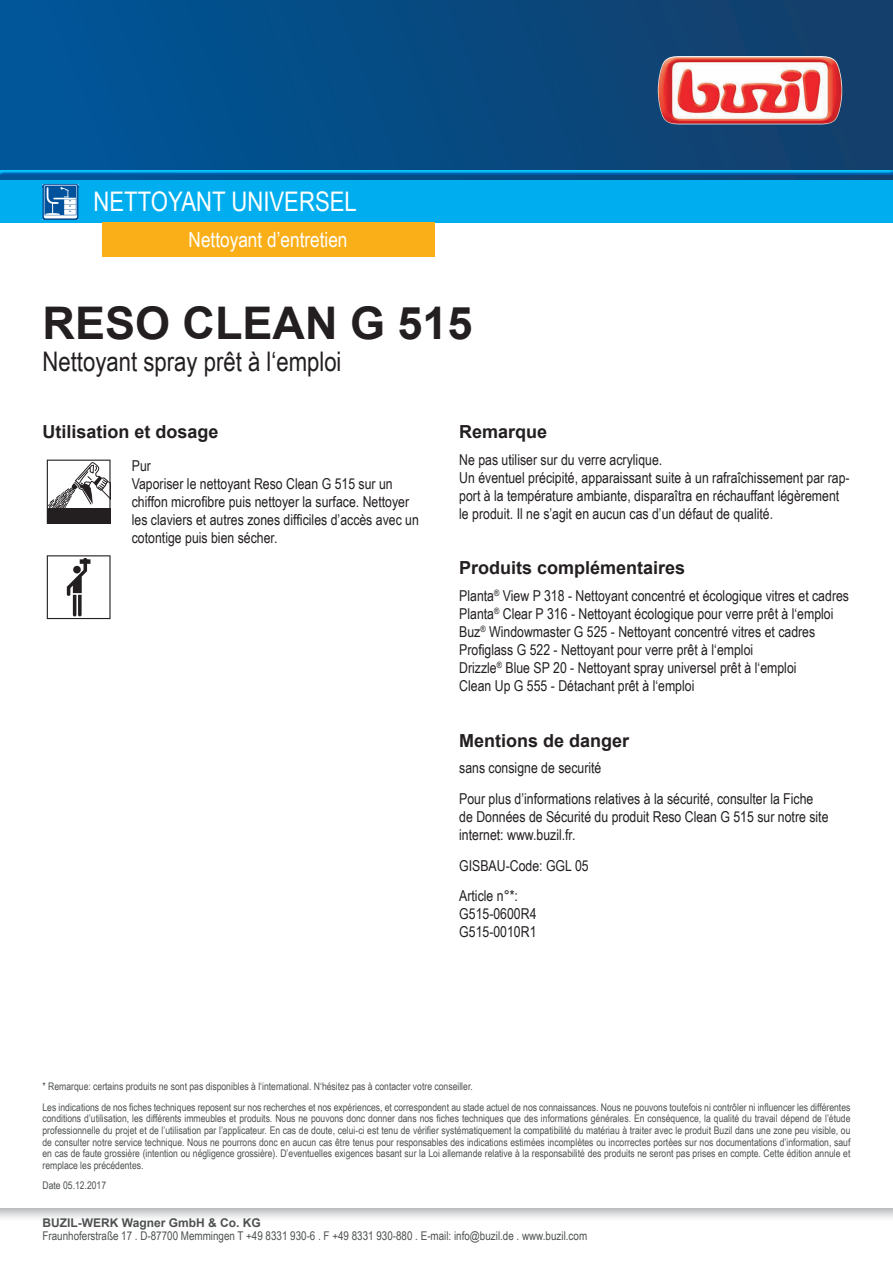
<style>
.page{position:relative;width:893px;height:1263px;background:#fff}
.page>*{position:absolute;margin:0;border:0;box-sizing:border-box;transform-origin:0 0}
.t1{font:700 45px "Arial";color:#231f20}
.t2{font:27px "Arial Narrow";color:#231f20}
.t3{font:27px "Arial Narrow";color:#fff}
.t4{font:21px "Arial Narrow";color:#fff}
.t5{font:700 18px "Arial";color:#231f20}
.t6{font:15px/18px "Arial Narrow";color:#231f20}
.t7{font:12px "Arial Narrow";color:#4e5151}
.t8{font:700 12px "Arial";color:#4e5151}
.t9{font:10.5px/11.7px "Arial Narrow";color:#4e5151}
</style>
<div class="page">
<div style="left:0;top:0;width:893px;height:180px;background:linear-gradient(to right,#00569a,#143e69)"></div>
<img style="left:658px;top:56px;width:184px;height:68px">
<svg style="left:0;top:1209px;width:893px;height:9px;background:#d9dadc"></svg>
<div style="left:0;top:169px;width:893px;height:6px;background:#015599;opacity:.75"></div>
<div style="left:0;top:180px;width:893px;height:43px;background:#00aeef"></div>
<img style="left:43px;top:184px;width:35px;height:36px">
<svg style="left:44px;top:185px;width:35px;height:33px"></svg>
<div style="left:102px;top:223px;width:333px;height:34px;background:#faaf18"></div>
<svg style="left:47px;top:460px;width:64px;height:63px"></svg>
<svg style="left:47px;top:555px;width:64px;height:64px"></svg>
<h2 class="t3" style="left:94px;top:182px;width:265px">Nettoyant universel</h2>
<h3 class="t4" style="left:189px;top:224px;width:160px">Nettoyant d’entretien</h3>
<h1 class="t1" style="left:43px;top:293px;width:432px">RESO CLEAN G 515</h1>
<h2 class="t2" style="left:43px;top:342px;width:301px">Nettoyant spray prêt à l‘emploi</h2>
<h3 class="t5" style="left:43px;top:420px;width:178px">Utilisation et dosage</h3>
<h3 class="t6" style="left:132px;top:456px;width:289px">Pur<br>Vaporiser le nettoyant Reso Clean G 515 sur un chiffon microfibre puis nettoyer la surface. Nettoyer les claviers et autres zones difficiles d’accès avec un cotontige puis bien sécher.</h3>
<h3 class="t5" style="left:459px;top:420px;width:90px">Remarque</h3>
<p class="t6" style="left:459px;top:450px;width:392px">Ne pas utiliser sur du verre acrylique.<br>Un éventuel précipité, apparaissant suite à un rafraîchissement par rap&shy;port à la température ambiante, disparaîtra en réchauffant légèrement le produit. Il ne s’agit en aucun cas d’un défaut de qualité.</p>
<h3 class="t5" style="left:459px;top:556px;width:228px">Produits complémentaires</h3>
<p class="t6" style="left:459px;top:586px;width:391px">Planta<sup>®</sup> View P 318 - Nettoyant concentré et écologique vitres et cadres Planta<sup>®</sup> Clear P 316 - Nettoyant écologique pour verre prêt à l‘emploi Buz<sup>®</sup> Windowmaster G 525 - Nettoyant concentré vitres et cadres Profiglass G 522 - Nettoyant pour verre prêt à l‘emploi<br>Drizzle<sup>®</sup> Blue SP 20 - Nettoyant spray universel prêt à l‘emploi<br>Clean Up G 555 - Détachant prêt à l‘emploi</p>
<h3 class="t5" style="left:459px;top:728px;width:172px">Mentions de danger</h3>
<h3 class="t6" style="left:459px;top:752px;width:356px;line-height:30.8px">sans consigne de securité<br>Pour plus d’informations relatives à la sécurité, consulter la Fiche</h3>
<h3 class="t6" style="left:459px;top:807px;width:371px">de Données de Sécurité du produit Reso Clean G 515 sur notre site internet: www.buzil.fr.</h3>
<h3 class="t6" style="left:459px;top:849px;width:131px;line-height:30.8px">GISBAU-Code: GGL 05<br>Article n°*:</h3>
<h3 class="t6" style="left:459px;top:904px;width:79px">G515-0600R4<br>G515-0010R1</h3>
<p class="t9" style="left:43px;top:1076px;width:809px;line-height:20.2px">* Remarque: certains produits ne sont pas disponibles à l‘international. N‘hésitez pas à contacter votre conseiller.<br>Les indications de nos fiches techniques reposent sur nos recherches et nos expériences, et correspondent au stade actuel de nos connaissances. Nous ne pouvons toutefois ni contrôler ni influencer les différentes</p>
<p class="t9" style="left:43px;top:1112px;width:809px;text-align:justify">conditions d’utilisation, les différents immeubles et produits. Nous ne pouvons donc donner dans nos fiches techniques que des informations générales. En conséquence, la qualité du travail dépend de l’étude professionnelle du projet et de l’utilisation par l’applicateur. En cas de doute, celui-ci est tenu de vérifier systématiquement la compatibilité du matériau à traiter avec le produit Buzil dans une zone peu visible, ou de consulter notre service technique. Nous ne pourrons donc en aucun cas être tenus pour responsables des indications estimées incomplètes ou incorrectes portèes sur nos documentations d’information, sauf en cas de faute grossière (intention ou négligence grossière). D’eventuelles exigences basant sur la Loi allemande relative à la responsabilité des produits ne seront pas prises en compte. Cette édition annule et remplace les précédentes.</p>
<p class="t9" style="left:43px;top:1179px;width:65px">Date 05.12.2017</p>
<p class="t8" style="left:43px;top:1215px;width:220px">BUZIL-WERK Wagner GmbH &amp; Co. KG</p>
<p class="t7" style="left:43px;top:1227px;width:546px">Fraunhoferstraße 17 . D-87700 Memmingen T +49 8331 930-6 . F +49 8331 930-880 . E-mail: info@buzil.de . www.buzil.com</p>
</div>
